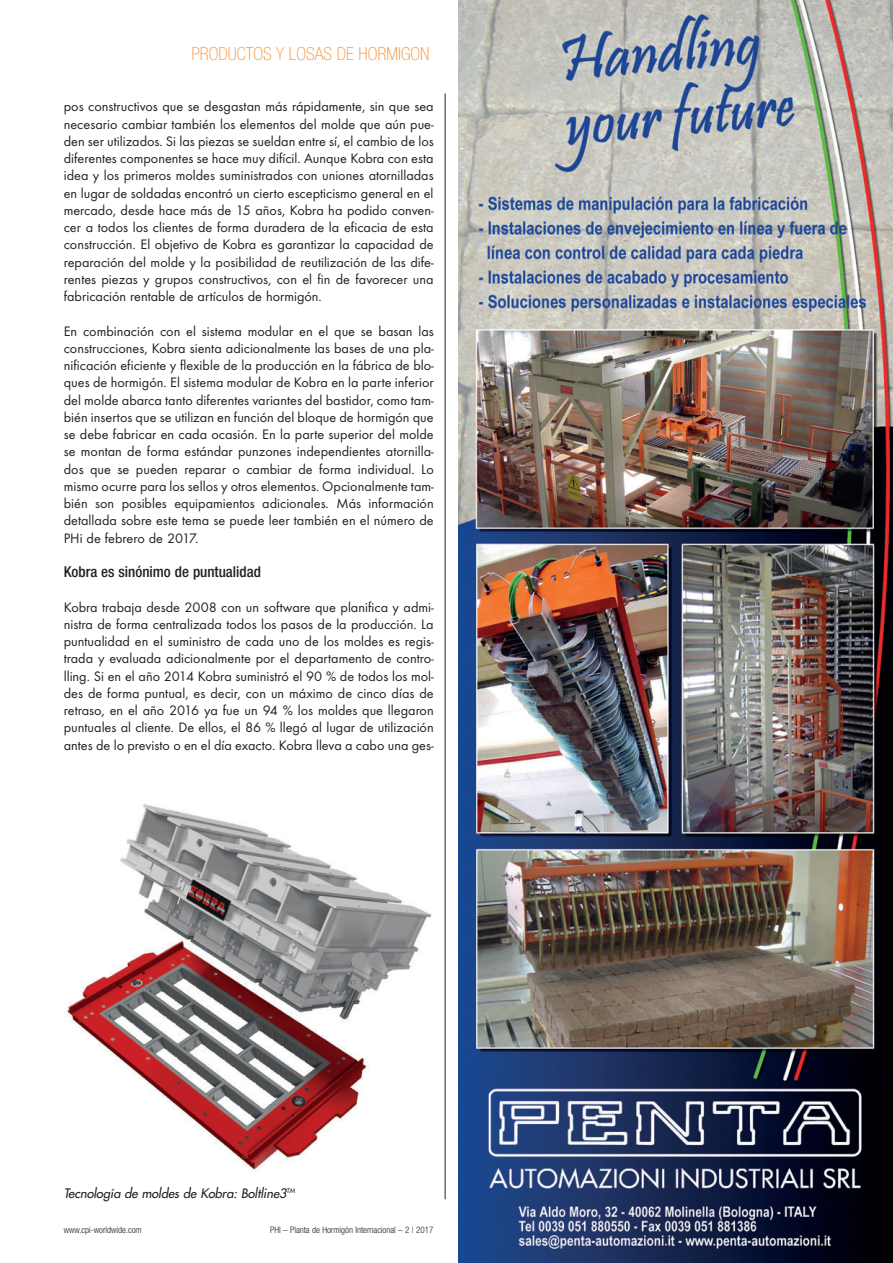
<style>
.page{position:relative;width:893px;height:1263px;background:#fff}
.page>*{position:absolute;margin:0;border:0;box-sizing:border-box;transform-origin:0 0}
.t1{font:100 condensed 18px "Helvetica Neue";color:#f69238}
.t2{font:500 condensed 15px "Helvetica Neue";color:#231f20}
.t3{font:14.25px/17.2px "Futura T";color:#231f20;text-align:justify}
.t4{font:italic 12.75px "Futura";color:#231f20}
.t5{font:300 condensed 9px "Helvetica Neue";color:#231f20}
</style>
<div class="page">
<img style="left:459px;top:0;width:434px;height:1263px">
<img style="left:66px;top:804px;width:366px;height:367px">
<hr style="left:445px;top:94px;width:1px;height:1105px;background:#231f20">
<p class="t1" style="left:192px;top:47px;width:239px">PRODUCTOS Y LOSAS DE HORMIGON</p>
<p class="t3" style="left:64px;top:99px;width:371px">pos constructivos que se desgastan más rápidamente, sin que sea necesario cambiar también los elementos del molde que aún pue&shy;den ser utilizados. Si las piezas se sueldan entre sí, el cambio de los diferentes componentes se hace muy difícil. Aunque Kobra con esta idea y los primeros moldes suministrados con uniones atornilladas en lugar de soldadas encontró un cierto escepticismo general en el mercado, desde hace más de 15 años, Kobra ha podido conven&shy;cer a todos los clientes de forma duradera de la eficacia de esta construcción. El objetivo de Kobra es garantizar la capacidad de reparación del molde y la posibilidad de reutilización de las dife&shy;rentes piezas y grupos constructivos, con el fin de favorecer una fabricación rentable de artículos de hormigón.</p>
<p class="t3" style="left:64px;top:323px;width:372px">En combinación con el sistema modular en el que se basan las construcciones, Kobra sienta adicionalmente las bases de una pla&shy;nificación eficiente y flexible de la producción en la fábrica de blo&shy;ques de hormigón. El sistema modular de Kobra en la parte inferior del molde abarca tanto diferentes variantes del bastidor, como tam&shy;bién insertos que se utilizan en función del bloque de hormigón que se debe fabricar en cada ocasión. En la parte superior del molde se montan de forma estándar punzones independientes atornilla&shy;dos que se pueden reparar o cambiar de forma individual. Lo mismo ocurre para los sellos y otros elementos. Opcionalmente tam&shy;bién son posibles equipamientos adicionales. Más información detallada sobre este tema se puede leer también en el número de PHi de febrero de 2017.</p>
<p class="t2" style="left:64px;top:566px;width:199px">Kobra es sinónimo de puntualidad</p>
<p class="t3" style="left:64px;top:599px;width:372px">Kobra trabaja desde 2008 con un software que planifica y admi&shy;nistra de forma centralizada todos los pasos de la producción. La puntualidad en el suministro de cada uno de los moldes es regis&shy;trada y evaluada adicionalmente por el departamento de contro&shy;lling. Si en el año 2014 Kobra suministró el 90 % de todos los mol&shy;des de forma puntual, es decir, con un máximo de cinco días de retraso, en el año 2016 ya fue un 94 % los moldes que llegaron puntuales al cliente. De ellos, el 86 % llegó al lugar de utilización antes de lo previsto o en el día exacto. Kobra lleva a cabo una ges-</p>
<p class="t4" style="left:64px;top:1187px;width:234px">Tecnología de moldes de Kobra: Boltline3<sup>TM</sup></p>
<p class="t5" style="left:64px;top:1226px;width:79px">www.cpi-worldwide.com</p>
<p class="t5" style="left:270px;top:1226px;width:165px">PHI – Planta de Hormigón Internacional – 2 | 2017</p>
</div>
